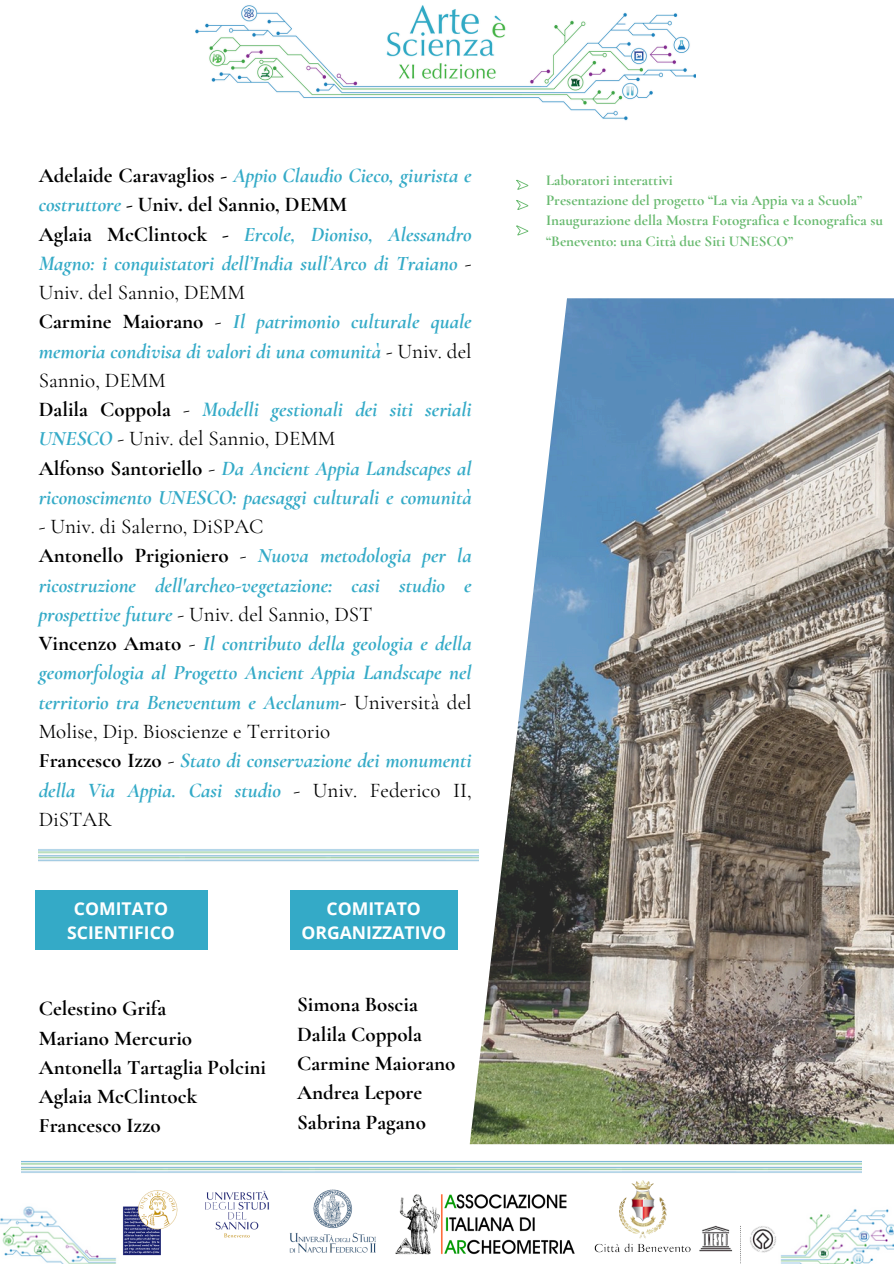
<style>
.page{position:relative;width:894px;height:1264px;background:#fff}
.page>*{position:absolute;margin:0;border:0;box-sizing:border-box;transform-origin:0 0}
.t1{font:italic 700 21px/29.2px "Cormorant Garamond";color:#34aac7}
.t2{font:700 21px/29.2px "Cormorant Garamond";color:#000}
.t3{font:700 17.55px/23.7px "Open Sans";color:#fff;text-align:center}
.t4{font:700 15px/20.2px "Cormorant Garamond";color:#67b96e}
.s1{font-style:normal;color:#000}
.s2{font-weight:400;font-style:normal;color:#000}
.s3{font-weight:400;color:#000}
</style>
<div class="page">
<img style="left:196px;top:5px;width:499px;height:116px">
<div style="left:368px;top:58px;width:151px;height:26px;background:#fff"></div>
<img style="left:399px;top:63px;width:97px;height:16px">
<img style="left:469px;top:298px;width:424px;height:846px">
<svg style="left:516px;top:179px;width:12px;height:11px"></svg>
<svg style="left:516px;top:200px;width:12px;height:10px"></svg>
<svg style="left:516px;top:225px;width:12px;height:10px"></svg>
<div style="left:35px;top:890px;width:172px;height:60px;background:#34aac7"></div>
<div style="left:290px;top:890px;width:167px;height:60px;background:#34aac7"></div>
<img style="left:0;top:1206px;width:116px;height:57px">
<img style="left:793px;top:1209px;width:100px;height:54px">
<img style="left:123px;top:1190px;width:146px;height:66px">
<img style="left:289px;top:1189px;width:87px;height:64px">
<img style="left:395px;top:1194px;width:180px;height:60px">
<img style="left:578px;top:1168px;width:125px;height:85px">
<img style="left:686px;top:1213px;width:107px;height:50px">
<p class="t1" style="left:39px;top:161px;width:434px"><span class="s1">Adelaide Caravaglios -</span> Appio Claudio Cieco, giurista e costruttore <span class="s1">- Univ. del Sannio, DEMM<br>Aglaia McClintock -</span> Ercole, Dioniso, Alessandro Magno: i conquistatori dell’India sull’Arco di Traiano <span class="s2">- Univ. del Sannio, DEMM<br></span><span class="s1">Carmine Maiorano</span> <span class="s2">-</span> Il patrimonio culturale quale memoria condivisa di valori di una comunità <span class="s3">-</span> <span class="s2">Univ. del Sannio, DEMM<br></span><span class="s1">Dalila Coppola</span> <span class="s2">-</span> Modelli gestionali dei siti seriali UNESCO <span class="s2">- Univ. del Sannio, DEMM<br></span><span class="s1">Alfonso Santoriello</span> <span class="s2">-</span> Da Ancient Appia Landscapes al riconoscimento UNESCO: paesaggi culturali e comunità</p>
<p class="t1" style="left:39px;top:512px;width:434px"><span class="s2">- Univ. di Salerno, DiSPAC<br></span><span class="s1">Antonello Prigioniero</span> <span class="s2">-</span> Nuova metodologia per la ricostruzione dell'archeo-vegetazione: casi studio e prospettive future <span class="s2">- Univ. del Sannio, DST<br></span><span class="s1">Vincenzo Amato</span> <span class="s2">-</span> Il contributo della geologia e della geomorfologia al Progetto Ancient Appia Landscape nel territorio tra Beneventum e Aeclanum<span class="s2">- Università del Molise, Dip. Bioscienze e Territorio<br></span><span class="s1">Francesco Izzo</span> <span class="s2">-</span> Stato di conservazione dei monumenti della Via Appia. Casi studio <span class="s2">- Univ. Federico II, DiSTAR</span></p>
<p class="t3" style="left:67px;top:896px;width:109px">COMITATO<br>SCIENTIFICO</p>
<p class="t3" style="left:301px;top:896px;width:146px">COMITATO<br>ORGANIZZATIVO</p>
<p class="t2" style="left:39px;top:993px;width:229px">Celestino Grifa<br>Mariano Mercurio<br>Antonella Tartaglia Polcini<br>Aglaia McClintock<br>Francesco Izzo</p>
<p class="t2" style="left:297px;top:990px;width:160px">Simona Boscia<br>Dalila Coppola<br>Carmine Maiorano<br>Andrea Lepore<br>Sabrina Pagano</p>
<h2 class="t4" style="left:546px;top:170px;width:128px">Laboratori interattivi</h2>
<p class="t4" style="left:546px;top:190px;width:317px">Presentazione del progetto “La via Appia va a Scuola”</p>
<p class="t4" style="left:546px;top:210px;width:338px">Inaugurazione della Mostra Fotografica e Iconografica su “Benevento: una Città due Siti UNESCO”</p>
</div>
